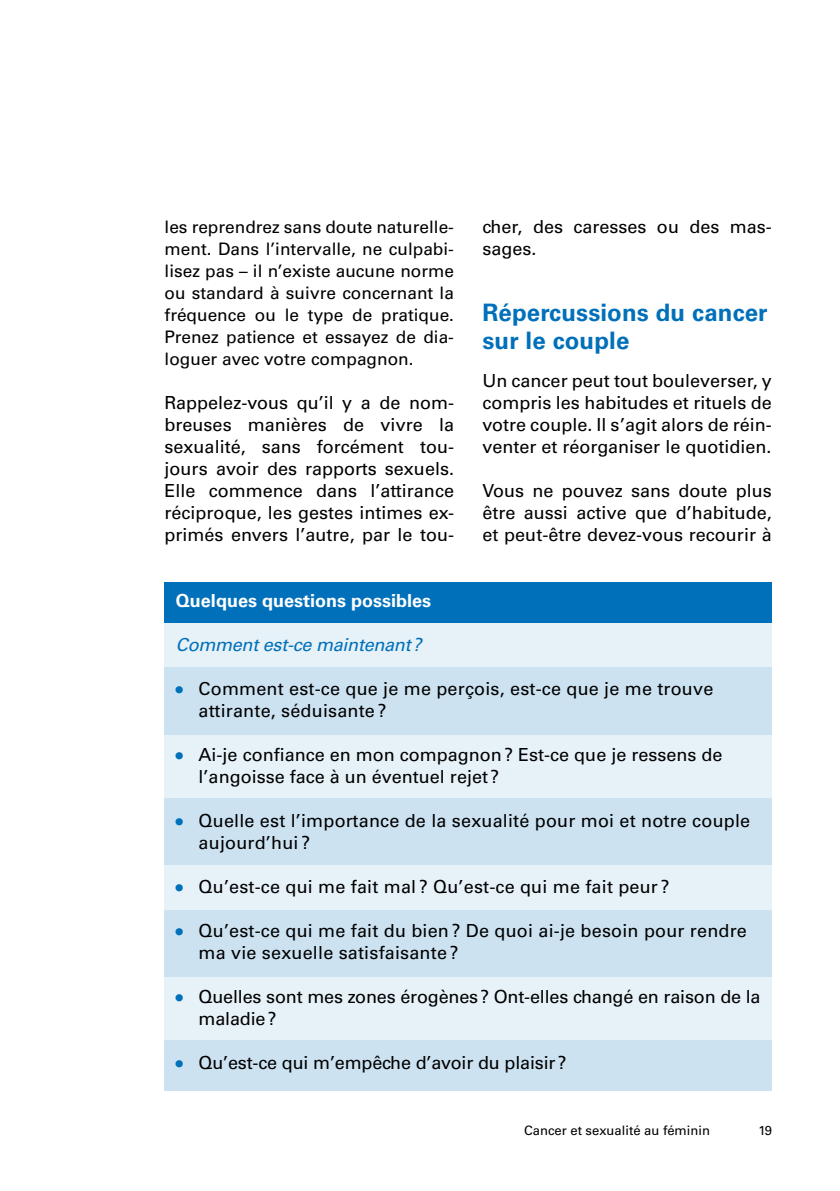
<style>
.page{position:relative;width:840px;height:1191px;background:#fff}
.page>*{position:absolute;margin:0;border:0;box-sizing:border-box;transform-origin:0 0}
.t1{font:700 24px/28px "Univers LT Std";letter-spacing:.005em;color:#0070ba}
.t2{font:18px/22px "Univers LT Std";color:#000}
.t3{font:700 18px "Univers LT Std";color:#fff}
.t4{font:italic 18px "Univers LT Std";letter-spacing:-.015em;color:#0070ba}
.t5{font:17.2px/22px "Univers LT Std";color:#000;text-align:justify}
.t6{font:13px "Univers LT Std";color:#000}
.s1{font-weight:700;font-size:20px;color:#0070ba}
</style>
<div class="page">
<div style="left:164px;top:609px;width:607px;height:482px;background:#cce2f1"></div>
<div style="left:164px;top:618px;width:607px;height:48px;background:#e6f1f8"></div>
<div style="left:164px;top:735px;width:607px;height:62px;background:#e6f1f8"></div>
<div style="left:164px;top:582px;width:607px;height:41px;background:#0070ba"></div>
<div style="left:164px;top:865px;width:607px;height:44px;background:#e6f1f8"></div>
<div style="left:165px;top:977px;width:606px;height:62px;background:#e6f1f8"></div>
<p class="t5" style="left:164px;top:216px;width:291px">les reprendrez sans doute naturelle&shy;ment. Dans l’intervalle, ne culpabi&shy;lisez pas – il n’existe aucune norme ou standard à suivre concernant la fréquence ou le type de pratique.<br>Prenez patience et essayez de dia&shy;loguer avec votre compagnon.</p>
<p class="t2" style="left:164px;top:391px;width:291px;text-align:justify">Rappelez-vous qu’il y a de nom&shy;breuses manières de vivre la sexualité, sans forcément tou&shy;jours avoir des rapports sexuels.<br>Elle commence dans l’attirance réciproque, les gestes intimes ex&shy;primés envers l’autre, par le tou-</p>
<p class="t2" style="left:482px;top:215px;width:291px">cher, des caresses ou des mas&shy;sages.</p>
<h1 class="t1" style="left:482px;top:298px;width:286px">Répercussions du cancer sur le couple</h1>
<p class="t2" style="left:482px;top:369px;width:291px;text-align:justify">Un cancer peut tout bouleverser, y compris les habitudes et rituels de votre couple. Il s’agit alors de réin&shy;venter et réorganiser le quotidien.</p>
<p class="t2" style="left:482px;top:479px;width:291px;text-align:justify">Vous ne pouvez sans doute plus être aussi active que d’habitude, et peut-être devez-vous recourir à</p>
<p class="t3" style="left:176px;top:590px;width:257px">Quelques questions possibles</p>
<p class="t4" style="left:176px;top:633px;width:247px">Comment est-ce maintenant?</p>
<p class="t2" style="left:198px;top:677px;width:529px;text-indent:-23px"><span class="s1">•</span> Comment est-ce que je me perçois, est-ce que je me trouve - attirante, séduisante ?</p>
<p class="t2" style="left:198px;top:743px;width:525px;text-indent:-23px"><span class="s1">•</span> Ai-je confiance en mon compagnon? Est-ce que je ressens de l’angoisse face à un éventuel rejet ?</p>
<p class="t2" style="left:198px;top:809px;width:553px;text-indent:-23px"><span class="s1">•</span> Quelle est l’importance de la sexualité pour moi et notre couple aujourd’hui ?</p>
<p class="t2" style="left:176px;top:875px;width:495px"><span class="s1">•</span> Qu’est-ce qui me fait mal ? Qu’est-ce qui me fait peur ?</p>
<p class="t2" style="left:198px;top:919px;width:549px;text-indent:-23px"><span class="s1">•</span> Qu’est-ce qui me fait du bien? De quoi ai-je besoin pour rendre ma vie sexuelle satisfaisante ?</p>
<p class="t2" style="left:198px;top:985px;width:563px;text-indent:-23px"><span class="s1">•</span> Quelles sont mes zones érogènes? Ont-elles changé en raison de la maladie?</p>
<p class="t2" style="left:176px;top:1051px;width:392px"><span class="s1">•</span> Qu’est-ce qui m’empêche d’avoir du plaisir?</p>
<p class="t6" style="left:524px;top:1123px;width:187px">Cancer et sexualité au féminin</p>
<p class="t6" style="left:758px;top:1122px;width:15px">19</p>
</div>
